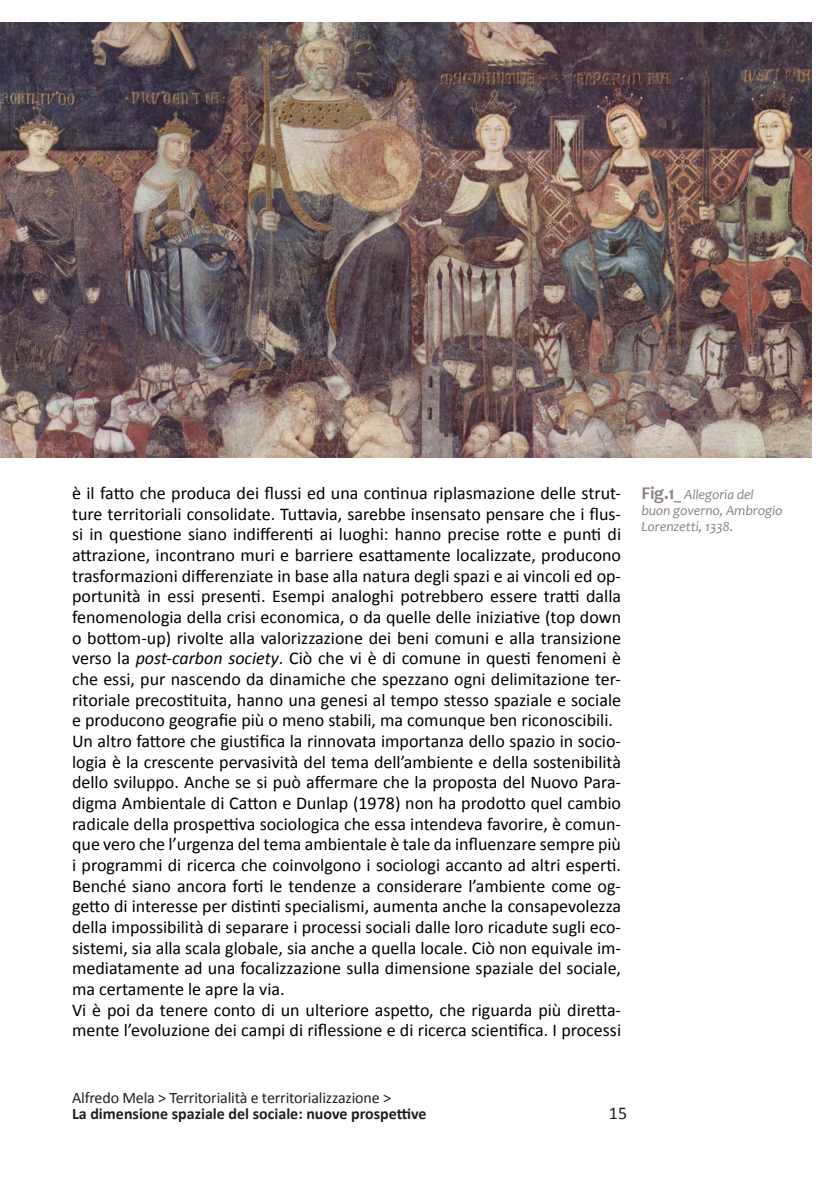
<style>
.page{position:relative;width:840px;height:1191px;background:#fff}
.page>*{position:absolute;margin:0;border:0;box-sizing:border-box;transform-origin:0 0}
.t1{font:18px/20.6px "Calibri";color:#000}
.t2{font:18px "Calibri";color:#231f20}
.t3{font:16px "Calibri";letter-spacing:-.01em;color:#231f20}
.t4{font:700 16px "Calibri";color:#231f20}
.t5{font:italic 14px/16px "Candara";letter-spacing:-.01em;color:#8c8182}
.s1{font-style:italic}
.s2{font-weight:700;font-style:normal;font-size:18px}
.s3{font-weight:700;font-style:normal}
</style>
<div class="page">
<img style="left:0;top:22px;width:811px;height:435px">
<p class="t1" style="left:72px;top:483px;width:550px">è il fatto che produca dei flussi ed una continua riplasmazione delle strut&shy;ture territoriali consolidate. Tuttavia, sarebbe insensato pensare che i flus&shy;si in questione siano indifferenti ai luoghi: hanno precise rotte e punti di attrazione, incontrano muri e barriere esattamente localizzate, producono trasformazioni differenziate in base alla natura degli spazi e ai vincoli ed op&shy;portunità in essi presenti. Esempi analoghi potrebbero essere tratti dalla fenomenologia della crisi economica, o da quelle delle iniziative (top down o bottom-up) rivolte alla valorizzazione dei beni comuni e alla transizione verso la <span class="s1">post-carbon society</span>. Ciò che vi è di comune in questi fenomeni è che essi, pur nascendo da dinamiche che spezzano ogni delimitazione ter&shy;ritoriale precostituita, hanno una genesi al tempo stesso spaziale e sociale e producono geografie più o meno stabili, ma comunque ben riconoscibili.<br>Un altro fattore che giustifica la rinnovata importanza dello spazio in socio&shy;logia è la crescente pervasività del tema dell’ambiente e della sostenibilità dello sviluppo. Anche se si può affermare che la proposta del Nuovo Para&shy;digma Ambientale di Catton e Dunlap (1978) non ha prodotto quel cambio radicale della prospettiva sociologica che essa intendeva favorire, è comun&shy;que vero che l’urgenza del tema ambientale è tale da influenzare sempre più i programmi di ricerca che coinvolgono i sociologi accanto ad altri esperti.<br>Benché siano ancora forti le tendenze a considerare l’ambiente come og&shy;getto di interesse per distinti specialismi, aumenta anche la consapevolezza della impossibilità di separare i processi sociali dalle loro ricadute sugli eco&shy;sistemi, sia alla scala globale, sia anche a quella locale. Ciò non equivale im&shy;mediatamente ad una focalizzazione sulla dimensione spaziale del sociale, ma certamente le apre la via.<br>Vi è poi da tenere conto di un ulteriore aspetto, che riguarda più diretta&shy;mente l’evoluzione dei campi di riflessione e di ricerca scientifica. I processi</p>
<p class="t5" style="left:641px;top:486px;width:143px"><span class="s2">Fig.1</span><span class="s3">_</span> Allegoria del buon governo, Ambrogio<br>Lorenzetti, 1338.</p>
<p class="t3" style="left:72px;top:1087px;width:320px">Alfredo Mela &gt; Territorialità e territorializzazione &gt;</p>
<p class="t4" style="left:72px;top:1103px;width:356px">La dimensione spaziale del sociale: nuove prospettive</p>
<p class="t2" style="left:608px;top:1101px;width:20px">15</p>
</div>
